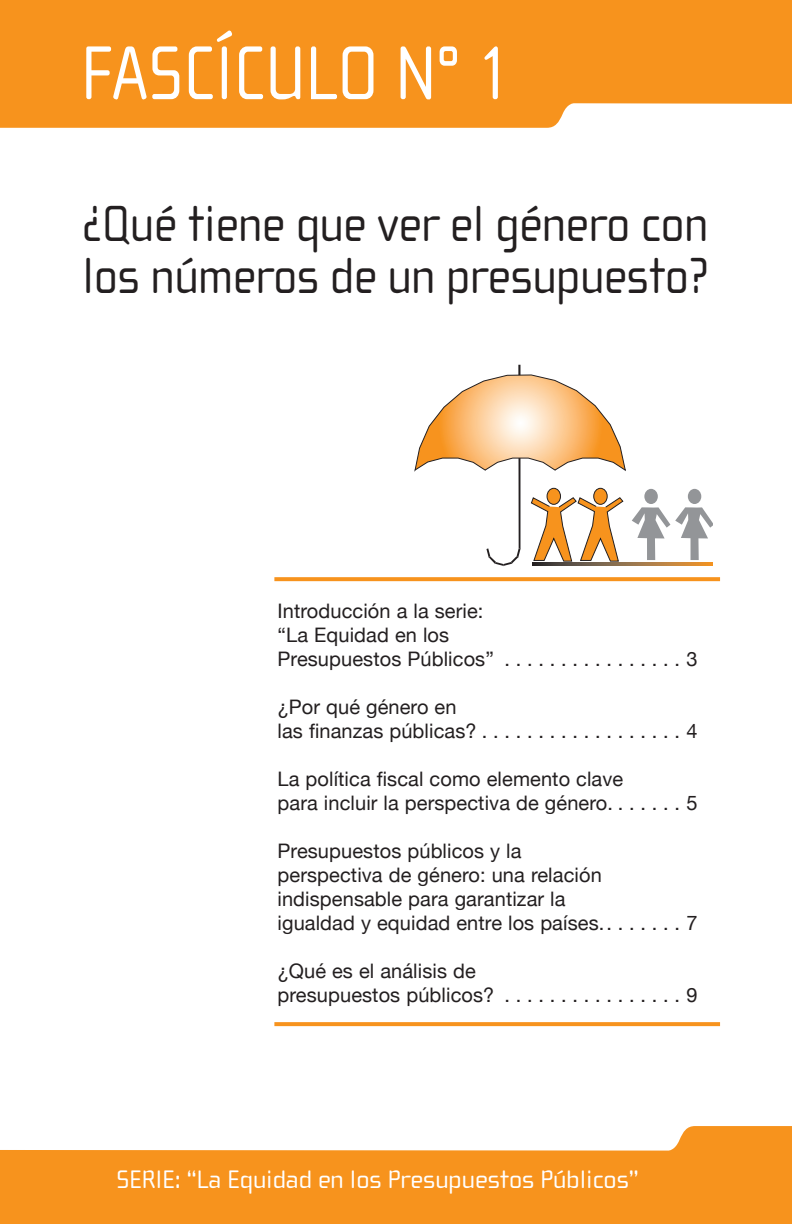
<style>
.page{position:relative;width:792px;height:1224px;background:#fff}
.page>*{position:absolute;margin:0;border:0;box-sizing:border-box;transform-origin:0 0}
.t1{font:78px "Cholla Wide";color:#fff;scale:.9 1}
.t2{font:52px/52px "Cholla Wide";color:#231f20;scale:.9 1}
.t3{font:26px "Cholla Wide";color:#fff}
.t4{font:20px/24px "Helvetica Neue";letter-spacing:.005em;color:#231f20}
</style>
<div class="page">
<div style="left:688px;top:489px;width:13px;height:15px;background:#939598;border-radius:50%"></div>
<svg style="left:632px;top:507px;width:80px;height:53px"></svg>
<div style="left:644px;top:489px;width:14px;height:15px;background:#939598;border-radius:50%"></div>
<svg style="left:626px;top:563px;width:86px;height:3px"></svg>
<svg style="left:414px;top:365px;width:212px;height:201px"></svg>
<svg style="left:0;top:1126px;width:792px;height:98px;fill:#f7931d"></svg>
<div style="left:0;top:0;width:792px;height:128px;background:#f7931d"></div>
<svg style="left:274px;top:577px;width:446px;height:4px;background:#f79726"></svg>
<svg style="left:274px;top:1022px;width:446px;height:4px;background:#f79624"></svg>
<h1 class="t1" style="left:81px;top:30px;width:481px">FASCÍCULO N° 1</h1>
<h2 class="t2" style="left:83px;top:198px;width:697px">¿Qué tiene que ver el género con los números de un presupuesto?</h2>
<p class="t4" style="left:277px;top:598px;width:422px">Introducción a la serie:<br>“La Equidad en los<br>Presupuestos Públicos” . . . . . . . . . . . . . . . . 3</p>
<p class="t4" style="left:277px;top:694px;width:421px">¿Por qué género en<br>las finanzas públicas? . . . . . . . . . . . . . . . . . . 4</p>
<p class="t4" style="left:277px;top:766px;width:421px">La política fiscal como elemento clave<br>para incluir la perspectiva de género. . . . . . . 5</p>
<p class="t4" style="left:277px;top:838px;width:422px">Presupuestos públicos y la<br>perspectiva de género: una relación indispensable para garantizar la<br>igualdad y equidad entre los países. . . . . . . . 7</p>
<p class="t4" style="left:278px;top:958px;width:422px">¿Qué es el análisis de<br>presupuestos públicos? . . . . . . . . . . . . . . . . 9</p>
<h3 class="t3" style="left:116px;top:1165px;width:524px">SERIE: “La Equidad en los Presupuestos Públicos”</h3>
</div>
